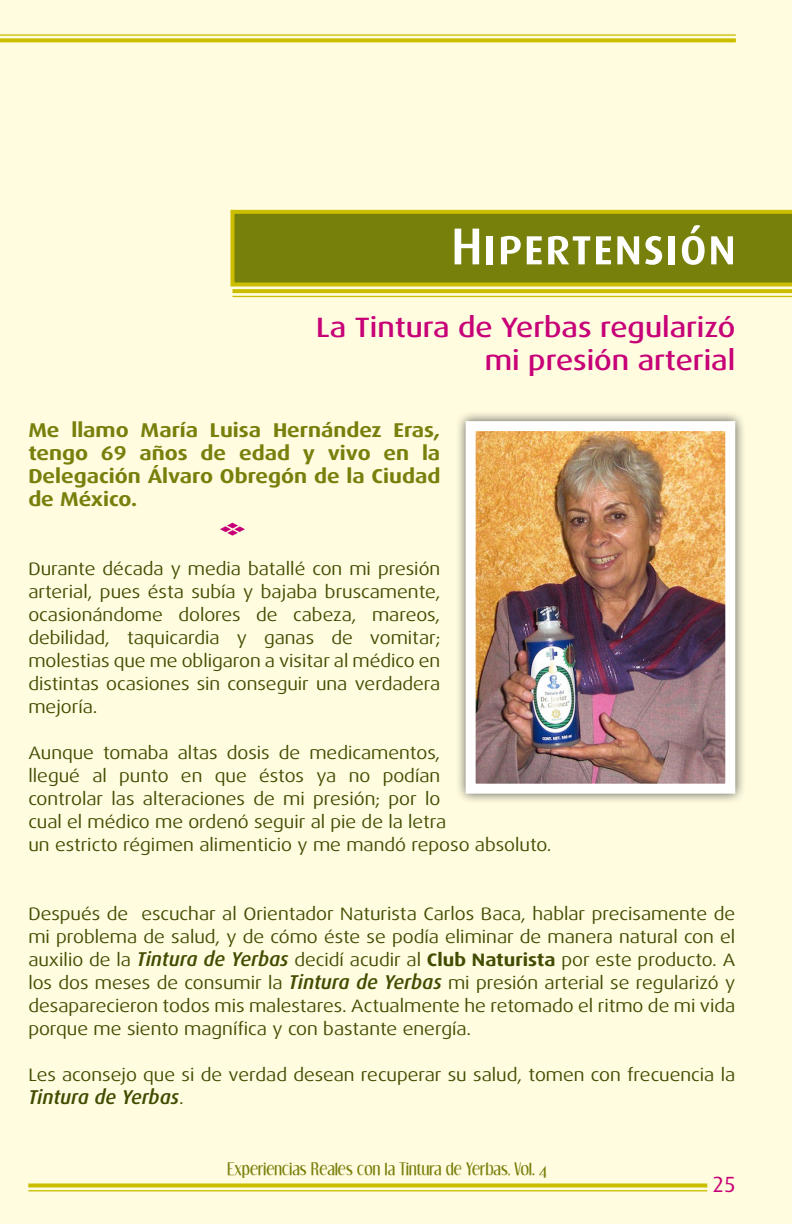
<style>
.page{position:relative;width:792px;height:1224px;background:#fffce0}
.page>*{position:absolute;margin:0;border:0;box-sizing:border-box;transform-origin:0 0}
.t1{font:52px "Dax Medium Caps";color:#fff}
.t2{font:500 28px/33.6px "Dax Wide";color:#c70177;text-align:right}
.t3{font:22px "Dax";color:#c70177}
.t4{font:700 20px/23px "Dax Wide";color:#76800b;text-align:justify}
.t5{font:italic 500 20px "Dax";color:#424c00}
.t6{font:18px/23px "Dax Wide";color:#424c00;text-align:justify}
.t7{font:17.2px "Dream Orphans";letter-spacing:.01em;color:#76800b}
.s1{font-family:"Dax";font-weight:500;font-style:italic;font-size:20px}
.s2{font-weight:700}
.s3{font-family:"Dax Wide";font-weight:400;font-style:normal;font-size:18px}
</style>
<div class="page">
<svg style="left:0;top:38px;width:736px;height:4px;background:#cfc315"></svg>
<hr style="left:0;top:34px;width:736px;height:2px;background:#cbbe01">
<svg style="left:28px;top:1183px;width:679px;height:4px;background:#d1c51b"></svg>
<hr style="left:28px;top:1190px;width:679px;height:1px;background:#cbbe01">
<div style="left:455px;top:410px;width:291px;height:395px;background:#231f20;opacity:.75"></div>
<img style="left:477px;top:432px;width:247px;height:351px">
<div style="left:466px;top:421px;width:269px;height:373px;border:10px solid #fff"></div>
<svg style="left:230px;top:210px;width:562px;height:76px;background:#7e860a"></svg>
<svg style="left:220px;top:523px;width:25px;height:13px"></svg>
<svg style="left:232px;top:289px;width:560px;height:4px;background:#ccc008"></svg>
<hr style="left:232px;top:296px;width:560px;height:1px;background:#cbbe01">
<p class="t1" style="left:451px;top:217px;width:287px">Hipertensión</p>
<p class="t2" style="left:316px;top:310px;width:421px">La Tintura de Yerbas regularizó mi presión arterial</p>
<p class="t4" style="left:28px;top:418px;width:414px">Me llamo María Luisa Hernández Eras, tengo 69 años de edad y vivo en la Delegación Álvaro Obregón de la Ciudad de México.</p>
<p class="t6" style="left:28px;top:557px;width:414px">Durante década y media batallé con mi presión arterial, pues ésta subía y bajaba bruscamente, ocasionándome dolores de cabeza, mareos, debilidad, taquicardia y ganas de vomitar; molestias que me obligaron a visitar al médico en distintas ocasiones sin conseguir una verdadera mejoría.</p>
<p class="t6" style="left:28px;top:741px;width:525px;text-align:left">Aunque tomaba altas dosis de medicamentos,<br>llegué al punto en que éstos ya no podían<br>controlar las alteraciones de mi presión; por lo<br>cual el médico me ordenó seguir al pie de la letra<br>un estricto régimen alimenticio y me mandó reposo absoluto.</p>
<p class="t6" style="left:28px;top:902px;width:708px">Después de escuchar al Orientador Naturista Carlos Baca, hablar precisamente de mi problema de salud, y de cómo éste se podía eliminar de manera natural con el auxilio de la <span class="s1">Tintura de Yerbas</span> decidí acudir al <span class="s2">Club Naturista</span> por este producto. A los dos meses de consumir la <span class="s1">Tintura de Yerbas</span> mi presión arterial se regularizó y desaparecieron todos mis malestares. Actualmente he retomado el ritmo de mi vida porque me siento magnífica y con bastante energía.</p>
<p class="t6" style="left:28px;top:1063px;width:708px">Les aconsejo que si de verdad desean recuperar su salud, tomen con frecuencia la</p>
<p class="t5" style="left:28px;top:1085px;width:157px">Tintura de Yerbas<span class="s3">.</span></p>
<p class="t7" style="left:228px;top:1160px;width:321px">Experiencias Reales con la Tintura de Yerbas, Vol. 4</p>
<p class="t3" style="left:713px;top:1172px;width:25px">25</p>
</div>
